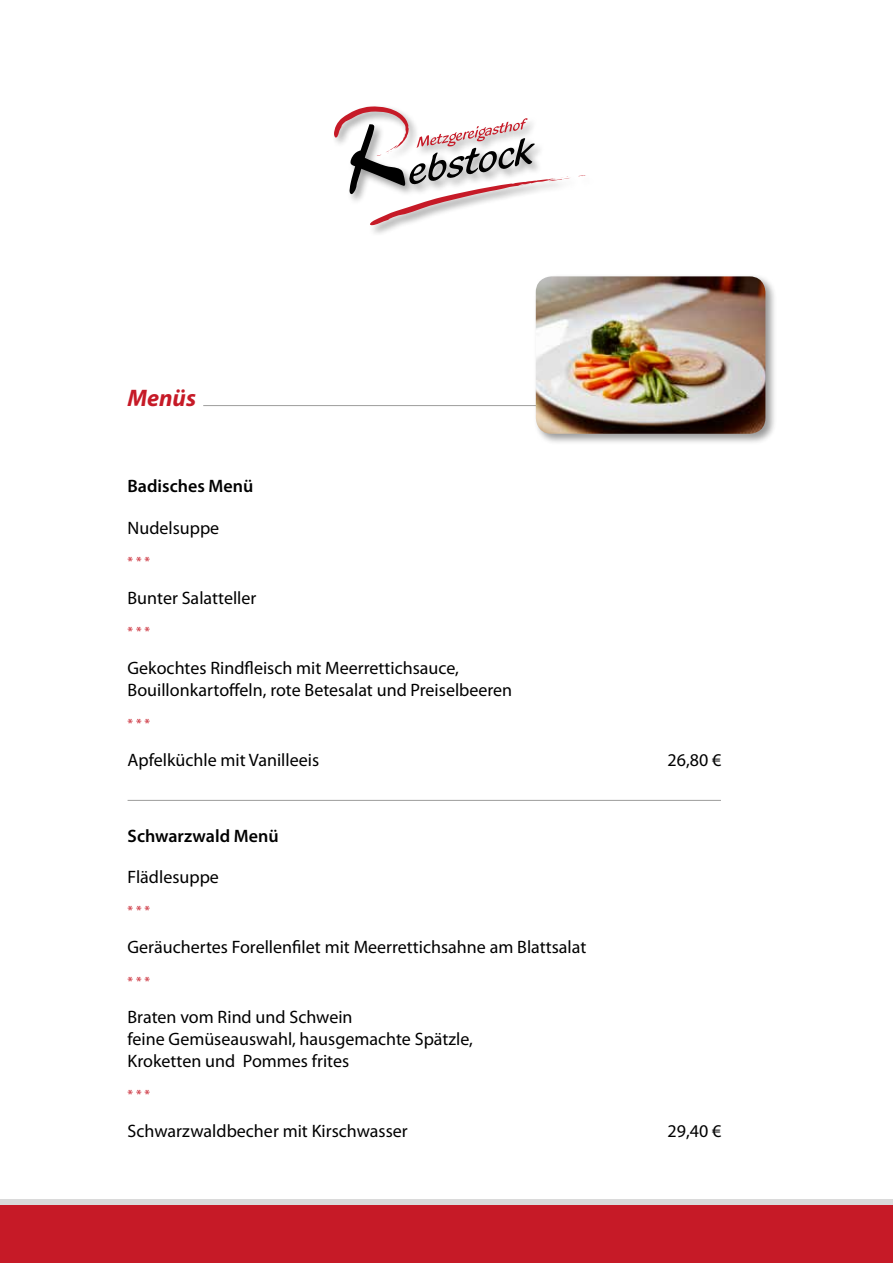
<style>
.page{position:relative;width:893px;height:1263px;background:#fff}
.page>*{position:absolute;margin:0;border:0;box-sizing:border-box;transform-origin:0 0}
.t1{font:italic 700 24px "Myriad Pro";color:#c61a27}
.t2{font:18px/21.6px "Myriad Pro";color:#000}
.t3{font:600 18px "Myriad Pro";color:#000}
.t4{font:13.5px "Myriad Pro";color:#c61a27}
</style>
<div class="page">
<svg style="left:334px;top:106px;width:236px;height:119px"></svg>
<div style="left:0;top:1199px;width:893px;height:13px;background:#dadada"></div>
<div style="left:0;top:1205px;width:893px;height:58px;background:#c61a27"></div>
<hr style="left:203px;top:405px;width:346px;height:1px;background:#9d9d9c">
<div style="left:533px;top:274px;width:244px;height:171px;background:#000;opacity:.4"></div>
<img style="left:536px;top:276px;width:229px;height:158px">
<hr style="left:128px;top:800px;width:593px;height:1px;background:#9d9d9c">
<h1 class="t1" style="left:128px;top:382px;width:70px">Menüs</h1>
<p class="t3" style="left:128px;top:475px;width:127px">Badisches Menü</p>
<p class="t2" style="left:128px;top:517px;width:93px">Nudelsuppe</p>
<p class="t4" style="left:128px;top:553px;width:24px">* * *</p>
<p class="t2" style="left:128px;top:587px;width:130px">Bunter Salatteller</p>
<p class="t4" style="left:128px;top:623px;width:24px">* * *</p>
<p class="t2" style="left:128px;top:657px;width:386px">Gekochtes Rindfleisch mit Meerrettichsauce,<br>Bouillonkartoffeln, rote Betesalat und Preiselbeeren</p>
<p class="t4" style="left:128px;top:715px;width:24px">* * *</p>
<p class="t2" style="left:128px;top:749px;width:193px">Apfelküchle mit Vanilleeis</p>
<p class="t2" style="left:668px;top:749px;width:55px">26,80 €</p>
<p class="t3" style="left:128px;top:824px;width:153px">Schwarzwald Menü</p>
<p class="t2" style="left:128px;top:866px;width:93px">Flädlesuppe</p>
<p class="t4" style="left:128px;top:902px;width:24px">* * *</p>
<p class="t2" style="left:128px;top:936px;width:460px">Geräuchertes Forellenfilet mit Meerrettichsahne am Blattsalat</p>
<p class="t4" style="left:128px;top:973px;width:24px">* * *</p>
<p class="t2" style="left:128px;top:1006px;width:347px">Braten vom Rind und Schwein<br>feine Gemüseauswahl, hausgemachte Spätzle,<br>Kroketten und Pommes frites</p>
<p class="t4" style="left:128px;top:1086px;width:24px">* * *</p>
<p class="t2" style="left:128px;top:1120px;width:282px">Schwarzwaldbecher mit Kirschwasser</p>
<p class="t2" style="left:668px;top:1120px;width:55px">29,40 €</p>
</div>
